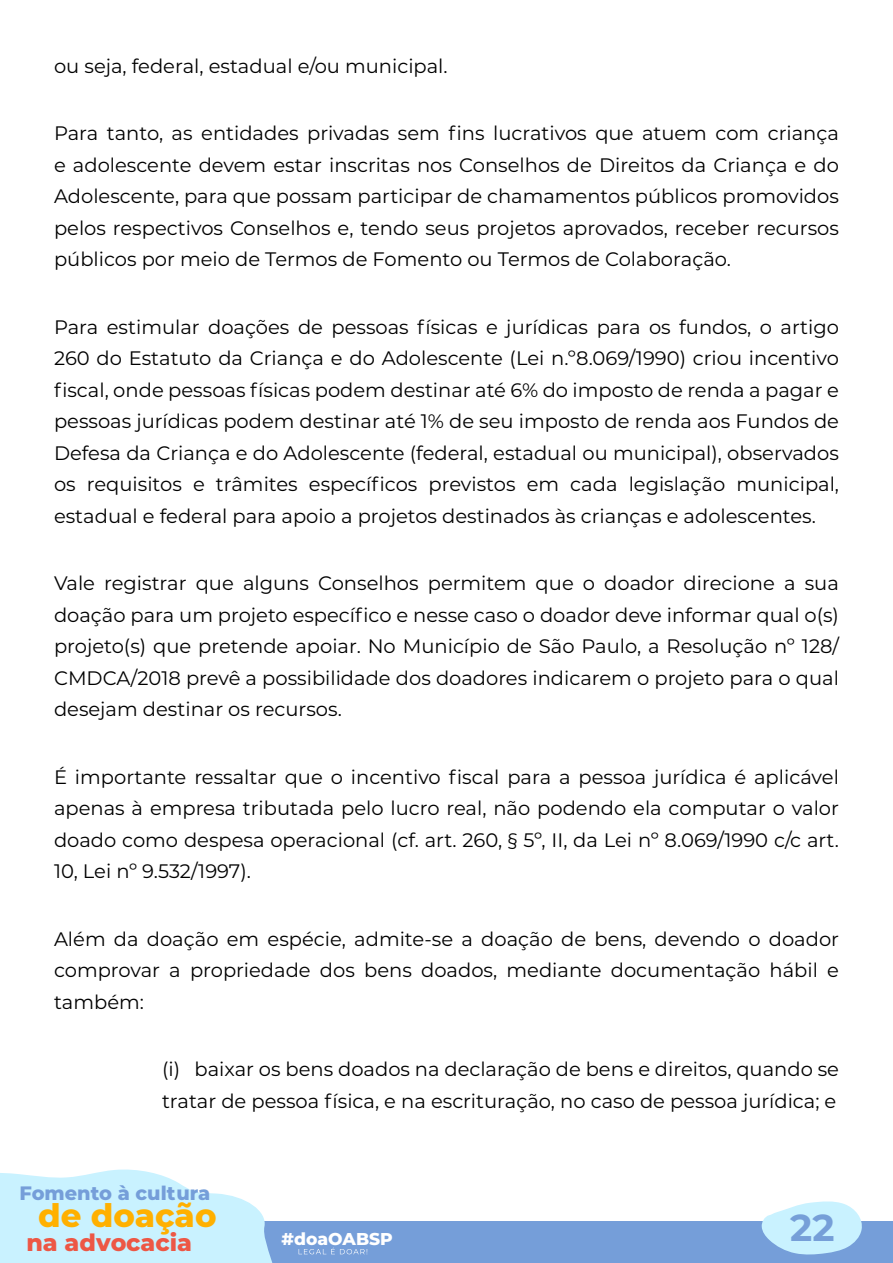
<style>
.page{position:relative;width:893px;height:1263px;background:#fff}
.page>*{position:absolute;margin:0;border:0;box-sizing:border-box;transform-origin:0 0}
.t1{font:700 37.5px "Montserrat";color:#769fd8}
.t2{font:800 32.25px "Montserrat";color:#ffb000}
.t3{font:800 23.7px "Montserrat";color:#ed5745}
.t4{font:19.5px/31.5px "Montserrat";color:#000;text-align:justify}
.t5{font:800 19.35px "Montserrat";color:#759ed9}
.t6{font:800 17.1px "Montserrat";color:#fff}
</style>
<div class="page">
<div style="left:142px;top:1221px;width:750px;height:42px;background:#759ed9"></div>
<svg style="left:0;top:1169px;width:273px;height:94px;background:#d0f3fe"></svg>
<svg style="left:299px;top:1248px;width:69px;height:6px"></svg>
<svg style="left:761px;top:1201px;width:101px;height:54px"></svg>
<p class="t4" style="left:54px;top:50px;width:395px">ou seja, federal, estadual e/ou municipal.</p>
<p class="t4" style="left:54px;top:117px;width:786px">Para tanto, as entidades privadas sem fins lucrativos que atuem com criança e adolescente devem estar inscritas nos Conselhos de Direitos da Criança e do Adolescente, para que possam participar de chamamentos públicos promovidos pelos respectivos Conselhos e, tendo seus projetos aprovados, receber recursos públicos por meio de Termos de Fomento ou Termos de Colaboração.</p>
<p class="t4" style="left:54px;top:311px;width:786px">Para estimular doações de pessoas físicas e jurídicas para os fundos, o artigo 260 do Estatuto da Criança e do Adolescente (Lei n.º8.069/1990) criou incentivo fiscal, onde pessoas físicas podem destinar até 6% do imposto de renda a pagar e pessoas jurídicas podem destinar até 1% de seu imposto de renda aos Fundos de Defesa da Criança e do Adolescente (federal, estadual ou municipal), observados os requisitos e trâmites específicos previstos em cada legislação municipal, estadual e federal para apoio a projetos destinados às crianças e adolescentes.</p>
<p class="t4" style="left:54px;top:567px;width:786px">Vale registrar que alguns Conselhos permitem que o doador direcione a sua doação para um projeto específico e nesse caso o doador deve informar qual o(s) projeto(s) que pretende apoiar. No Município de São Paulo, a Resolução nº 128/ CMDCA/2018 prevê a possibilidade dos doadores indicarem o projeto para o qual desejam destinar os recursos.</p>
<p class="t4" style="left:54px;top:760px;width:786px">É importante ressaltar que o incentivo fiscal para a pessoa jurídica é aplicável apenas à empresa tributada pelo lucro real, não podendo ela computar o valor doado como despesa operacional (cf. art. 260, § 5º, II, da Lei nº 8.069/1990 c/c art.<br>10, Lei nº 9.532/1997).</p>
<p class="t4" style="left:54px;top:922px;width:786px">Além da doação em espécie, admite-se a doação de bens, devendo o doador comprovar a propriedade dos bens doados, mediante documentação hábil e também:</p>
<p class="t4" style="left:162px;top:1053px;width:678px">(i) baixar os bens doados na declaração de bens e direitos, quando se tratar de pessoa física, e na escrituração, no caso de pessoa jurídica; e</p>
<p class="t5" style="left:20px;top:1178px;width:192px">Fomento à cultura</p>
<h2 class="t2" style="left:38px;top:1192px;width:180px">de doação</h2>
<p class="t3" style="left:26px;top:1225px;width:167px">na advocacia</p>
<p class="t6" style="left:282px;top:1226px;width:113px">#doaOABSP</p>
<h1 class="t1" style="left:790px;top:1201px;width:46px">22</h1>
</div>
